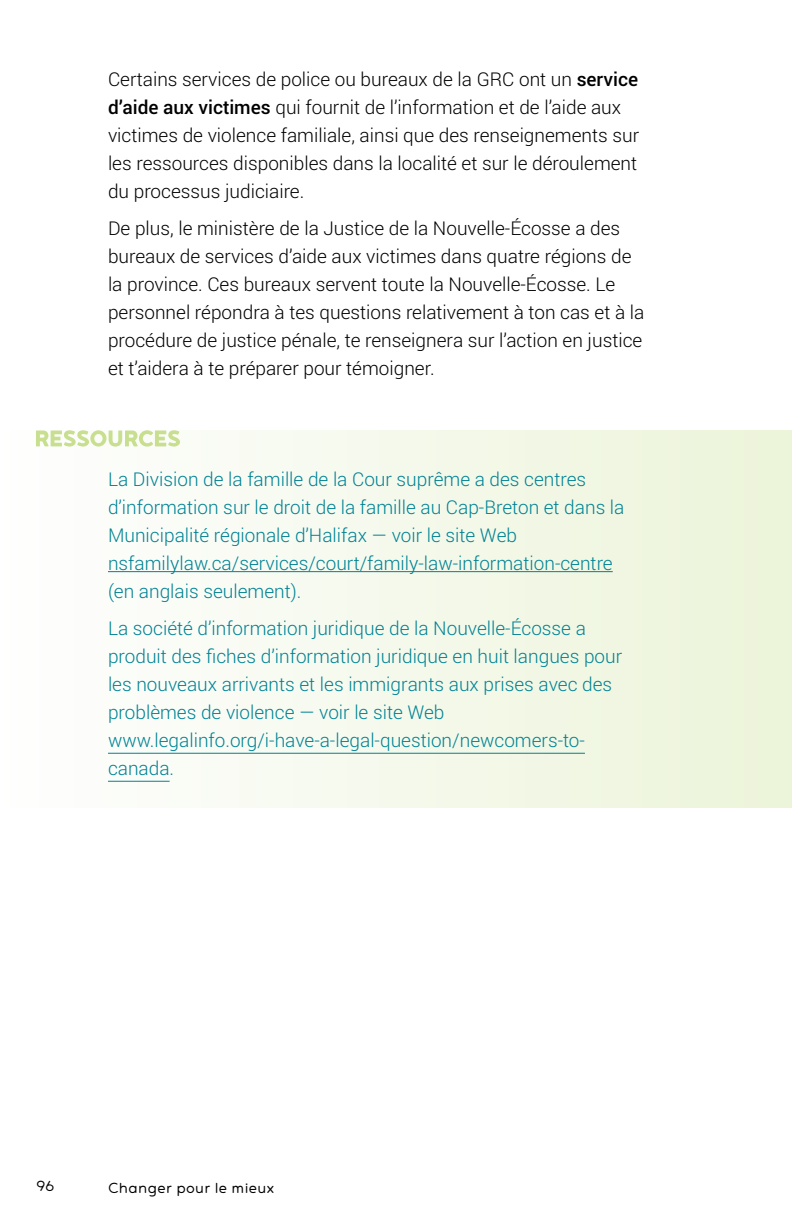
<style>
.page{position:relative;width:792px;height:1224px;background:#fff}
.page>*{position:absolute;margin:0;border:0;box-sizing:border-box;transform-origin:0 0}
.t1{font:300 19px/28px "Roboto";color:#000}
.t2{font:300 19px/28px "Roboto";color:#008294}
.t3{font:18px "Noyh R Light";letter-spacing:.02em;color:#000}
.s1{font-weight:500}
</style>
<div class="page">
<div style="left:0;top:430px;width:792px;height:378px;background:linear-gradient(to right,#fefefe,#ecf4d9)"></div>
<hr style="left:108px;top:571px;width:505px;height:1px;background:#008294">
<hr style="left:108px;top:753px;width:477px;height:1px;background:#008294">
<hr style="left:108px;top:781px;width:62px;height:1px;background:#008294">
<svg style="left:36px;top:430px;width:144px;height:17px"></svg>
<p class="t1" style="left:108px;top:65px;width:533px">Certains services de police ou bureaux de la GRC ont un <span class="s1">service d’aide aux victimes</span> qui fournit de l’information et de l’aide aux victimes de violence familiale, ainsi que des renseignements sur les ressources disponibles dans la localité et sur le déroulement du processus judiciaire.</p>
<p class="t1" style="left:108px;top:214px;width:538px">De plus, le ministère de la Justice de la Nouvelle-Écosse a des bureaux de services d’aide aux victimes dans quatre régions de la province. Ces bureaux servent toute la Nouvelle-Écosse. Le personnel répondra à tes questions relativement à ton cas et à la procédure de justice pénale, te renseignera sur l’action en justice et t’aidera à te préparer pour témoigner.</p>
<p class="t2" style="left:108px;top:465px;width:518px">La Division de la famille de la Cour suprême a des centres d’information sur le droit de la famille au Cap-Breton et dans la Municipalité régionale d’Halifax — voir le site Web nsfamilylaw.ca/services/court/family-law-information-centre (en anglais seulement).</p>
<p class="t2" style="left:108px;top:614px;width:516px">La société d’information juridique de la Nouvelle-Écosse a produit des fiches d’information juridique en huit langues pour les nouveaux arrivants et les immigrants aux prises avec des problèmes de violence ― voir le site Web www.legalinfo.org/i-have-a-legal-question/newcomers-to&shy;canada.</p>
<p class="t3" style="left:36px;top:1176px;width:20px">96</p>
<p class="t3" style="left:108px;top:1178px;width:168px">Changer pour le mieux</p>
</div>
